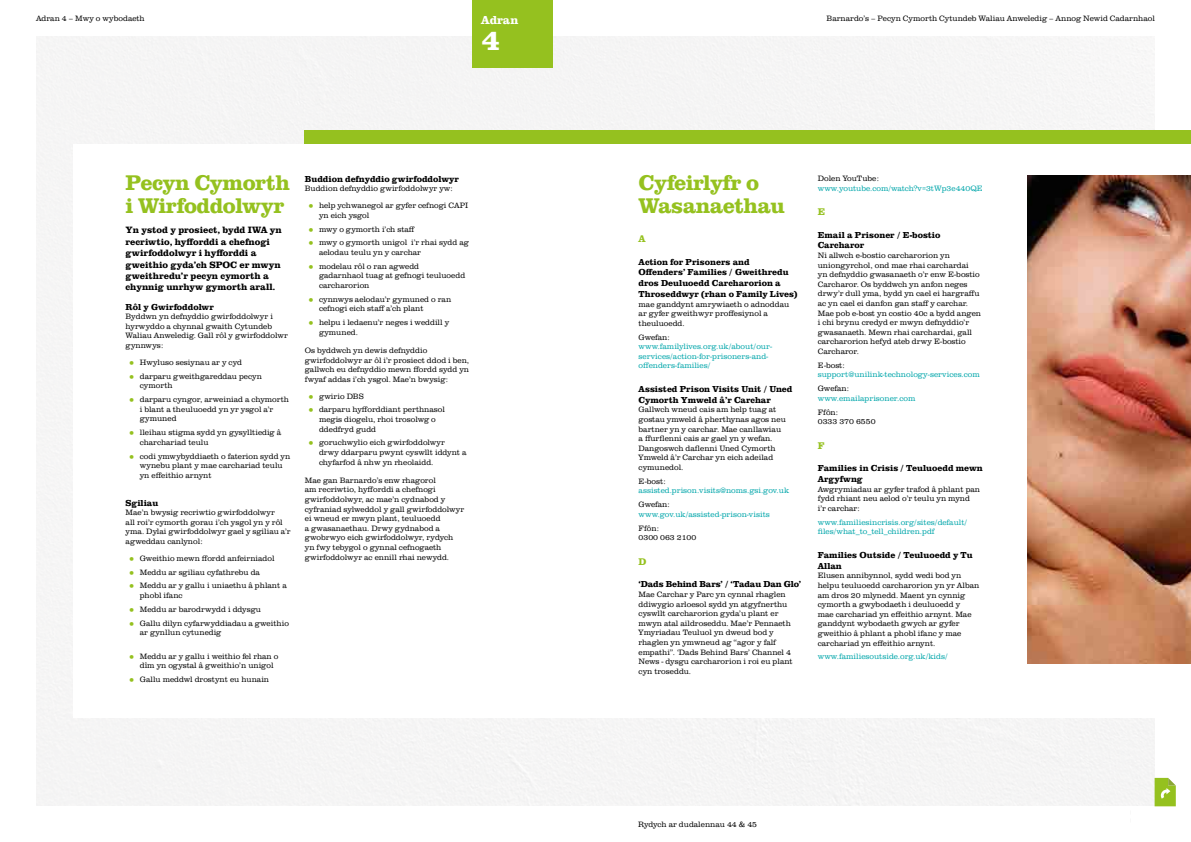
<style>
.page{position:relative;width:1191px;height:842px;background:#fff}
.page>*{position:absolute;margin:0;border:0;box-sizing:border-box;transform-origin:0 0}
.t1{font:700 30px "Clarendon URW";color:#fff}
.t2{font:700 22px/23px "Clarendon URW";letter-spacing:-.02em;color:#95c11f}
.t3{font:700 12px "Clarendon URW";color:#fff}
.t4{font:700 10px "Clarendon URW";color:#95c11f}
.t5{font:700 9.5px/11.4px "Clarendon URW";color:#000}
.t6{font:700 9px/10.8px "Clarendon URW";color:#000}
.t7{font:300 8px/9.6px "Clarendon URW";color:#000}
.t8{font:300 8px/9.6px "Clarendon URW";color:#00a6aa}
.s1{font-family:"Glober";font-weight:700;font-size:18px;color:#95c11f}
</style>
<div class="page">
<div style="left:36px;top:36px;width:1119px;height:770px;background:#f5f5f5"></div>
<div style="left:74px;top:144px;width:1117px;height:574px;background:#fff"></div>
<div style="left:305px;top:130px;width:886px;height:14px;background:#95c11f"></div>
<svg style="left:1154px;top:778px;width:21px;height:28px"></svg>
<img style="left:1027px;top:176px;width:164px;height:487px">
<div style="left:472px;top:0;width:81px;height:68px;background:#95c11f"></div>
<p class="t7" style="left:36px;top:13px;width:110px">Adran 4 – Mwy o wybodaeth</p>
<h3 class="t3" style="left:481px;top:12px;width:39px">Adran</h3>
<h1 class="t1" style="left:481px;top:22px;width:20px">4</h1>
<h2 class="t2" style="left:126px;top:172px;width:166px">Pecyn Cymorth i Wirfoddolwyr</h2>
<p class="t5" style="left:126px;top:225px;width:158px">Yn ystod y prosiect, bydd IWA yn recriwtio, hyfforddi a chefnogi gwirfoddolwyr i hyfforddi a gweithio gyda’ch SPOC er mwyn gweithredu’r pecyn cymorth a chynnig unrhyw gymorth arall.</p>
<p class="t6" style="left:126px;top:301px;width:90px">Rôl y Gwirfoddolwr</p>
<p class="t7" style="left:126px;top:312px;width:164px">Byddwn yn defnyddio gwirfoddolwyr i hyrwyddo a chynnal gwaith Cytundeb<br>Waliau Anweledig. Gall rôl y gwirfoddolwr gynnwys:</p>
<p class="t7" style="left:128px;top:357px;width:115px"><span class="s1">•</span> Hwyluso sesiynau ar y cyd</p>
<p class="t7" style="left:140px;top:371px;width:124px;text-indent:-11px"><span class="s1">•</span> darparu gweithgareddau pecyn cymorth</p>
<p class="t7" style="left:140px;top:395px;width:151px;text-indent:-11px"><span class="s1">•</span> darparu cyngor, arweiniad a chymorth i blant a theuluoedd yn yr ysgol a’r gymuned</p>
<p class="t7" style="left:140px;top:428px;width:143px;text-indent:-11px"><span class="s1">•</span> lleihau stigma sydd yn gysylltiedig â charchariad teulu</p>
<p class="t7" style="left:140px;top:451px;width:152px;text-indent:-11px"><span class="s1">•</span> codi ymwybyddiaeth o faterion sydd yn wynebu plant y mae carchariad teulu yn effeithio arnynt</p>
<p class="t6" style="left:126px;top:497px;width:34px">Sgiliau</p>
<p class="t7" style="left:126px;top:508px;width:166px">Mae’n bwysig recriwtio gwirfoddolwyr<br>all roi’r cymorth gorau i’ch ysgol yn y rôl yma. Dylai gwirfoddolwyr gael y sgiliau a’r agweddau canlynol:</p>
<p class="t7" style="left:128px;top:553px;width:148px"><span class="s1">•</span> Gweithio mewn ffordd anfeirniadol</p>
<p class="t7" style="left:128px;top:567px;width:133px"><span class="s1">•</span> Meddu ar sgiliau cyfathrebu da</p>
<p class="t7" style="left:140px;top:581px;width:148px;text-indent:-11px"><span class="s1">•</span> Meddu ar y gallu i uniaethu â phlant a phobl ifanc</p>
<p class="t7" style="left:128px;top:604px;width:134px"><span class="s1">•</span> Meddu ar barodrwydd i ddysgu</p>
<p class="t7" style="left:140px;top:618px;width:151px;text-indent:-11px"><span class="s1">•</span> Gallu dilyn cyfarwyddiadau a gweithio ar gynllun cytunedig</p>
<p class="t7" style="left:140px;top:651px;width:140px;text-indent:-11px"><span class="s1">•</span> Meddu ar y gallu i weithio fel rhan o dîm yn ogystal â gweithio’n unigol</p>
<p class="t7" style="left:128px;top:675px;width:142px"><span class="s1">•</span> Gallu meddwl drostynt eu hunain</p>
<p class="t6" style="left:305px;top:173px;width:156px">Buddion defnyddio gwirfoddolwyr</p>
<p class="t7" style="left:305px;top:184px;width:149px">Buddion defnyddio gwirfoddolwyr yw:</p>
<p class="t7" style="left:319px;top:201px;width:151px;text-indent:-11px"><span class="s1">•</span> help ychwanegol ar gyfer cefnogi CAPI yn eich ysgol</p>
<p class="t7" style="left:308px;top:224px;width:109px"><span class="s1">•</span> mwy o gymorth i’ch staff</p>
<p class="t7" style="left:319px;top:238px;width:151px;text-indent:-11px"><span class="s1">•</span> mwy o gymorth unigol i’r rhai sydd ag aelodau teulu yn y carchar</p>
<p class="t7" style="left:319px;top:261px;width:148px;text-indent:-11px"><span class="s1">•</span> modelau rôl o ran agwedd gadarnhaol tuag at gefnogi teuluoedd carcharorion</p>
<p class="t7" style="left:319px;top:295px;width:134px;text-indent:-11px"><span class="s1">•</span> cynnwys aelodau’r gymuned o ran cefnogi eich staff a’ch plant</p>
<p class="t7" style="left:319px;top:318px;width:132px;text-indent:-11px"><span class="s1">•</span> helpu i ledaenu’r neges i weddill y gymuned.</p>
<p class="t7" style="left:305px;top:346px;width:166px">Os byddwch yn dewis defnyddio gwirfoddolwyr ar ôl i’r prosiect ddod i ben, gallwch eu defnyddio mewn ffordd sydd yn fwyaf addas i’ch ysgol. Mae’n bwysig:</p>
<p class="t7" style="left:308px;top:391px;width:58px"><span class="s1">•</span> gwirio DBS</p>
<p class="t7" style="left:319px;top:405px;width:128px;text-indent:-11px"><span class="s1">•</span> darparu hyfforddiant perthnasol megis diogelu, rhoi trosolwg o ddedfryd gudd</p>
<p class="t7" style="left:319px;top:438px;width:149px;text-indent:-11px"><span class="s1">•</span> goruchwylio eich gwirfoddolwyr drwy ddarparu pwynt cyswllt iddynt a chyfarfod â nhw yn rheolaidd.</p>
<p class="t7" style="left:305px;top:475px;width:161px">Mae gan Barnardo’s enw rhagorol<br>am recriwtio, hyfforddi a chefnogi gwirfoddolwyr, ac mae’n cydnabod y cyfraniad sylweddol y gall gwirfoddolwyr ei wneud er mwyn plant, teuluoedd<br>a gwasanaethau. Drwy gydnabod a gwobrwyo eich gwirfoddolwyr, rydych yn fwy tebygol o gynnal cefnogaeth gwirfoddolwyr ac ennill rhai newydd.</p>
<p class="t7" style="left:826px;top:13px;width:330px">Barnardo’s – Pecyn Cymorth Cytundeb Waliau Anweledig – Annog Newid Cadarnhaol</p>
<h2 class="t2" style="left:638px;top:172px;width:148px">Cyfeirlyfr o<br>Wasanaethau</h2>
<p class="t4" style="left:638px;top:233px;width:9px">A</p>
<p class="t6" style="left:638px;top:256px;width:160px">Action for Prisoners and<br>Offenders’ Families / Gweithredu dros Deuluoedd Carcharorion a<br>Throseddwyr (rhan o Family Lives)</p>
<p class="t7" style="left:638px;top:299px;width:152px">mae ganddynt amrywiaeth o adnoddau ar gyfer gweithwyr proffesiynol a theuluoedd.</p>
<p class="t7" style="left:638px;top:332px;width:33px">Gwefan:</p>
<p class="t8" style="left:638px;top:342px;width:135px">www.familylives.org.uk/about/our&shy;services/action-for-prisoners-and&shy;offenders-families/</p>
<p class="t6" style="left:638px;top:384px;width:155px">Assisted Prison Visits Unit / Uned<br>Cymorth Ymweld â’r Carchar</p>
<p class="t7" style="left:638px;top:405px;width:149px">Gallwch wneud cais am help tuag at gostau ymweld â pherthynas agos neu bartner yn y carchar. Mae canllawiau a ffurflenni cais ar gael yn y wefan.<br>Dangoswch daflenni Uned Cymorth<br>Ymweld â’r Carchar yn eich adeilad cymunedol.</p>
<p class="t7" style="left:638px;top:477px;width:28px">E-bost:</p>
<p class="t8" style="left:638px;top:486px;width:152px">assisted.prison.visits@noms.gsi.gov.uk</p>
<p class="t7" style="left:638px;top:500px;width:33px">Gwefan:</p>
<p class="t8" style="left:638px;top:510px;width:133px">www.gov.uk/assisted-prison-visits</p>
<p class="t7" style="left:638px;top:523px;width:59px">Ffôn:<br>0300 063 2100</p>
<p class="t4" style="left:638px;top:556px;width:9px">D</p>
<p class="t6" style="left:638px;top:579px;width:164px">‘Dads Behind Bars’ / ‘Tadau Dan Glo’</p>
<p class="t7" style="left:638px;top:590px;width:156px">Mae Carchar y Parc yn cynnal rhaglen ddiwygio arloesol sydd yn atgyfnerthu cyswllt carcharorion gyda’u plant er mwyn atal aildroseddu. Mae’r Pennaeth Ymyriadau Teuluol yn dweud bod y rhaglen yn ymwneud ag “agor y falf empathi”. ‘Dads Behind Bars’ Channel 4<br>News - dysgu carcharorion i roi eu plant cyn troseddu.</p>
<p class="t7" style="left:818px;top:174px;width:62px">Dolen YouTube:</p>
<p class="t8" style="left:818px;top:183px;width:166px">www.youtube.com/watch?v=3tWp3e440QE</p>
<p class="t4" style="left:818px;top:206px;width:9px">E</p>
<p class="t6" style="left:818px;top:229px;width:124px">Email a Prisoner / E-bostio<br>Carcharor</p>
<p class="t7" style="left:818px;top:251px;width:165px">Ni allwch e-bostio carcharorion yn uniongyrchol, ond mae rhai carchardai<br>yn defnyddio gwasanaeth o’r enw E-bostio Carcharor. Os byddwch yn anfon neges drwy’r dull yma, bydd yn cael ei hargraffu ac yn cael ei danfon gan staff y carchar.<br>Mae pob e-bost yn costio 40c a bydd angen i chi brynu credyd er mwyn defnyddio’r gwasanaeth. Mewn rhai carchardai, gall carcharorion hefyd ateb drwy E-bostio Carcharor.</p>
<p class="t7" style="left:818px;top:361px;width:28px">E-bost:</p>
<p class="t8" style="left:818px;top:370px;width:164px">support@unilink-technology-services.com</p>
<p class="t7" style="left:818px;top:384px;width:33px">Gwefan:</p>
<p class="t8" style="left:818px;top:394px;width:99px">www.emailaprisoner.com</p>
<p class="t7" style="left:818px;top:407px;width:59px">Ffôn:<br>0333 370 6550</p>
<p class="t4" style="left:818px;top:440px;width:8px">F</p>
<p class="t6" style="left:818px;top:463px;width:166px">Families in Crisis / Teuluoedd mewn<br>Argyfwng</p>
<p class="t7" style="left:818px;top:484px;width:164px">Awgrymiadau ar gyfer trafod â phlant pan fydd rhiant neu aelod o’r teulu yn mynd<br>i’r carchar:</p>
<p class="t8" style="left:818px;top:517px;width:151px">www.familiesincrisis.org/sites/default/ files/what_to_tell_children.pdf</p>
<p class="t6" style="left:818px;top:550px;width:156px">Families Outside / Teuluoedd y Tu<br>Allan</p>
<p class="t7" style="left:818px;top:571px;width:163px">Elusen annibynnol, sydd wedi bod yn helpu teuluoedd carcharorion yn yr Alban am dros 20 mlynedd. Maent yn cynnig cymorth a gwybodaeth i deuluoedd y<br>mae carchariad yn effeithio arnynt. Mae ganddynt wybodaeth gwych ar gyfer gweithio â phlant a phobl ifanc y mae carchariad yn effeithio arnynt.</p>
<p class="t8" style="left:818px;top:652px;width:132px">www.familiesoutside.org.uk/kids/</p>
<p class="t7" style="left:638px;top:819px;width:121px">Rydych ar dudalennau 44 &amp; 45</p>
</div>
